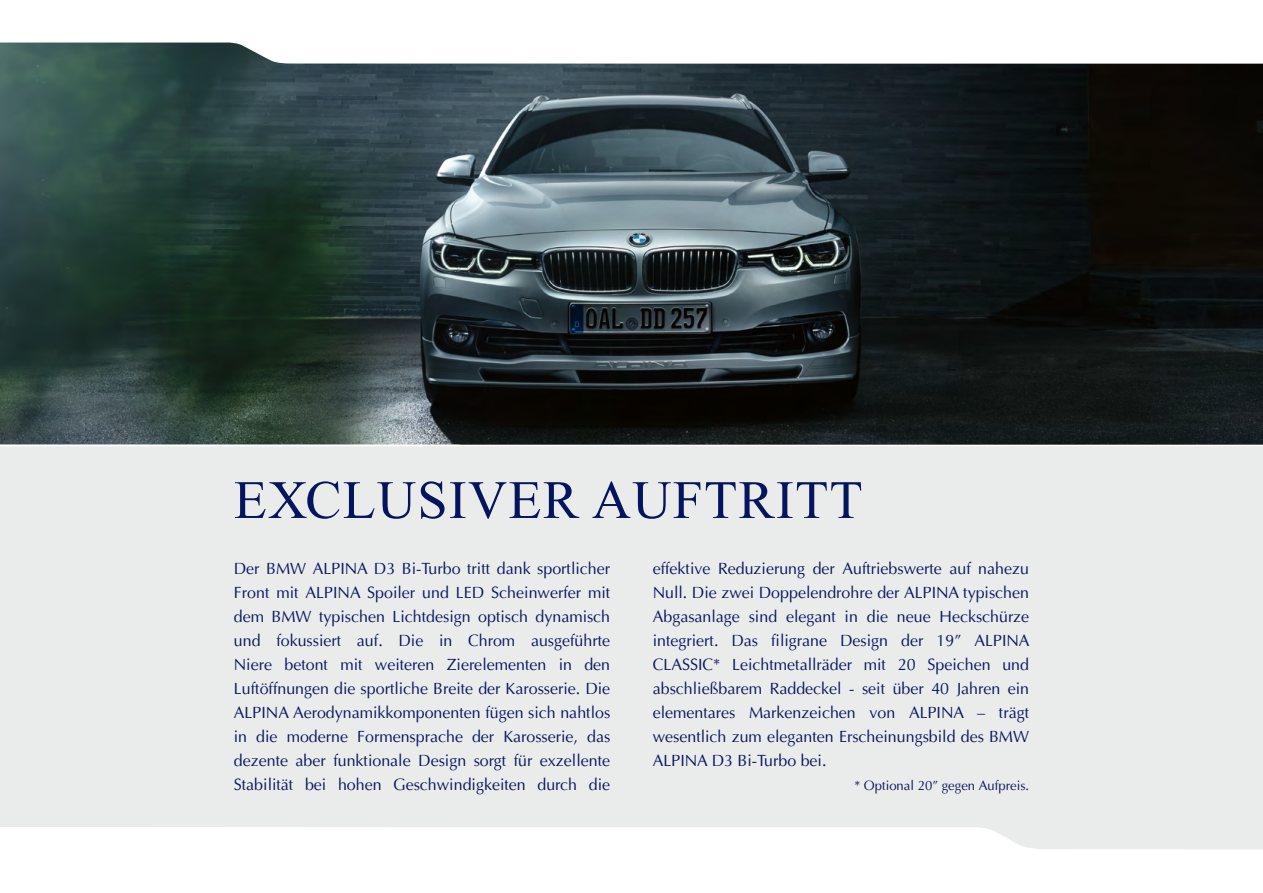
<style>
.page{position:relative;width:1263px;height:893px;background:#fff}
.page>*{position:absolute;margin:0;border:0;box-sizing:border-box;transform-origin:0 0}
.t1{font:54px "Times New Roman";letter-spacing:.025em;color:#05155d}
.t2{font:16.5px/24px "Ottawa Plain";color:#05155d;text-align:justify}
.t3{font:13.5px "Ottawa Plain";color:#05155d}
</style>
<div class="page">
<img style="left:0;top:43px;width:1263px;height:402px">
<div style="left:0;top:446px;width:1263px;height:403px;background:#eaebeb"></div>
<h1 class="t1" style="left:234px;top:464px;width:630px">EXCLUSIVER AUFTRITT</h1>
<p class="t2" style="left:234px;top:556px;width:378px">Der BMW ALPINA D3 Bi-Turbo tritt dank sportlicher Front mit ALPINA Spoiler und LED Scheinwerfer mit dem BMW typischen Lichtdesign optisch dynamisch und fokussiert auf. Die in Chrom ausgeführte Niere betont mit weiteren Zierelementen in den Luftöffnungen die sportliche Breite der Karosserie. Die ALPINA Aerodynamikkomponenten fügen sich nahtlos in die moderne Formensprache der Karosserie, das dezente aber funktionale Design sorgt für exzellente Stabilität bei hohen Geschwindigkeiten durch die</p>
<p class="t2" style="left:653px;top:556px;width:378px">effektive Reduzierung der Auftriebswerte auf nahezu Null. Die zwei Doppelendrohre der ALPINA typischen Abgasanlage sind elegant in die neue Heckschürze integriert. Das filigrane Design der 19” ALPINA CLASSIC* Leichtmetallräder mit 20 Speichen und abschließbarem Raddeckel - seit über 40 Jahren ein elementares Markenzeichen von ALPINA – trägt wesentlich zum eleganten Erscheinungsbild des BMW ALPINA D3 Bi-Turbo bei.</p>
<p class="t3" style="left:854px;top:777px;width:176px">* Optional 20” gegen Aufpreis.</p>
</div>
